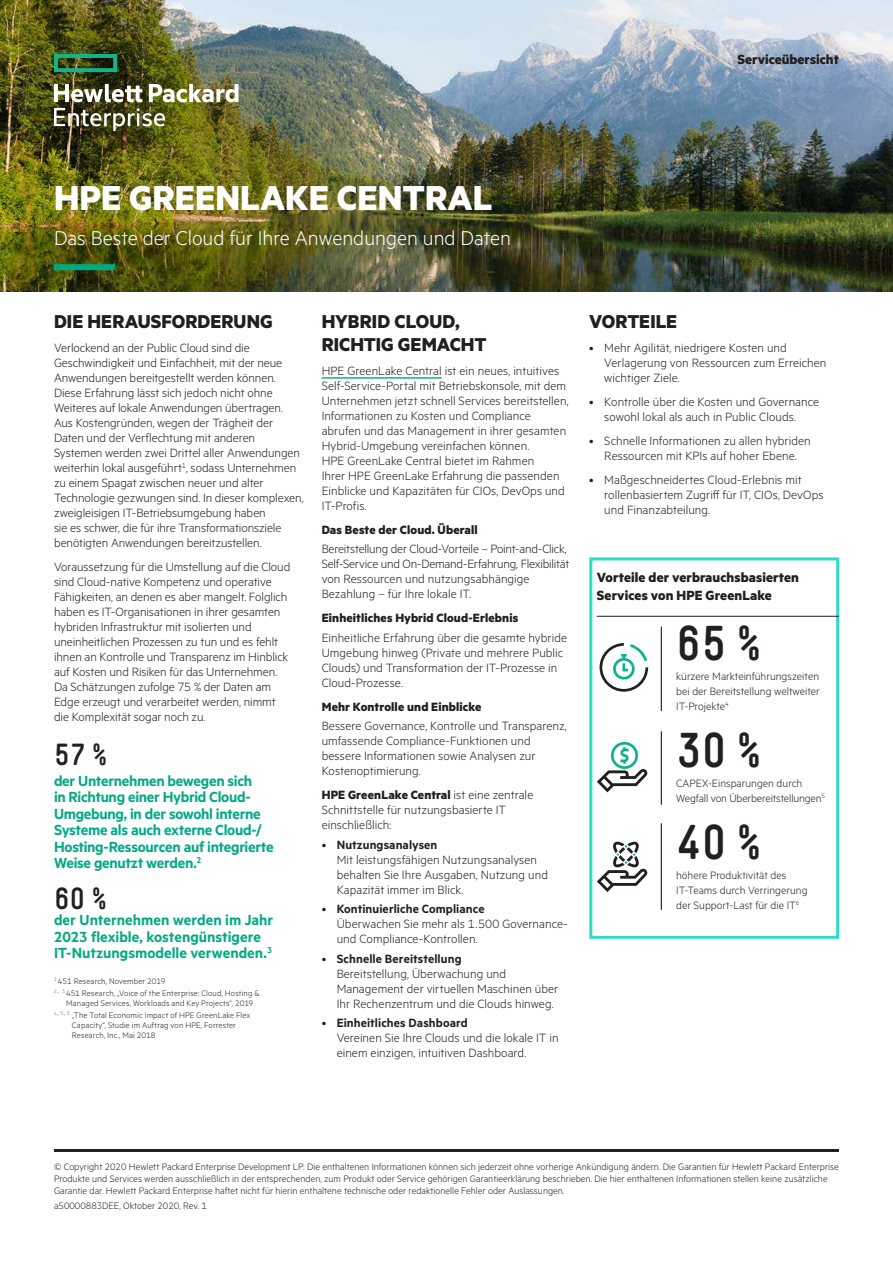
<style>
.page{position:relative;width:893px;height:1263px;background:#fff}
.page>*{position:absolute;margin:0;border:0;box-sizing:border-box;transform-origin:0 0}
.t1{font:700 48px "HPE Simple";color:#231f20}
.t2{font:700 39px "Metric HPE";color:#fff}
.t3{font:700 30px "HPE Simple";color:#231f20}
.t4{font:300 22.5px "Metric HPE";color:#fff}
.t5{font:700 21px/22.5px "Metric HPE";letter-spacing:.005em;color:#231f20}
.t6{font:600 16.5px/16.5px "Metric HPE";letter-spacing:-.015em;color:#01a982}
.t7{font:700 15px/18px "Metric HPE";letter-spacing:.005em;color:#231f20}
.t8{font:300 13.5px/15px "Metric HPE";color:#231f20}
.t9{font:700 13.5px "Metric HPE";letter-spacing:.01em;color:#231f20}
.t10{font:300 12px/15px "Metric HPE";color:#231f20}
.t11{font:300 10.5px/12px "Metric HPE";color:#231f20}
.t12{font:300 9px/11.7px "Metric HPE";letter-spacing:.015em;color:#231f20}
.s1{font-weight:700}
.s2{font-weight:600}
</style>
<div class="page">
<img style="left:0;top:0;width:893px;height:291px">
<hr style="left:322px;top:377px;width:120px;height:2px;background:#0ab38d">
<div style="left:54px;top:264px;width:61px;height:6px;background:#01a982"></div>
<svg style="left:54px;top:54px;width:63px;height:18px"></svg>
<img style="left:54px;top:84px;width:184px;height:47px">
<hr style="left:661px;top:627px;width:1px;height:84px;background:#000">
<hr style="left:661px;top:731px;width:1px;height:74px;background:#000">
<hr style="left:661px;top:823px;width:1px;height:87px;background:#000">
<svg style="left:600px;top:643px;width:48px;height:49px"></svg>
<svg style="left:597px;top:742px;width:50px;height:50px"></svg>
<svg style="left:597px;top:842px;width:50px;height:50px"></svg>
<div style="left:589px;top:557px;width:250px;height:382px;border:3px solid #32dac8"></div>
<hr style="left:597px;top:616px;width:242px;height:1px;background:#231f20">
<hr style="left:54px;top:1149px;width:785px;height:3px;background:#231f20">
<p class="t7" style="left:738px;top:50px;width:103px">Serviceübersicht</p>
<h2 class="t2" style="left:54px;top:174px;width:440px">HPE GREENLAKE CENTRAL</h2>
<h3 class="t4" style="left:54px;top:225px;width:459px">Das Beste der Cloud für Ihre Anwendungen und Daten</h3>
<h3 class="t5" style="left:54px;top:310px;width:220px">DIE HERAUSFORDERUNG</h3>
<p class="t8" style="left:54px;top:340px;width:251px">Verlockend an der Public Cloud sind die Geschwindigkeit und Einfachheit, mit der neue Anwendungen bereitgestellt werden können.<br>Diese Erfahrung lässt sich jedoch nicht ohne Weiteres auf lokale Anwendungen übertragen.<br>Aus Kostengründen, wegen der Trägheit der Daten und der Verflechtung mit anderen Systemen werden zwei Drittel aller Anwendungen weiterhin lokal ausgeführt<sup>1</sup>, sodass Unternehmen zu einem Spagat zwischen neuer und alter Technologie gezwungen sind. In dieser komplexen, zweigleisigen IT-Betriebsumgebung haben<br>sie es schwer, die für ihre Transformationsziele benötigten Anwendungen bereitzustellen.</p>
<p class="t8" style="left:54px;top:559px;width:238px">Voraussetzung für die Umstellung auf die Cloud sind Cloud-native Kompetenz und operative Fähigkeiten, an denen es aber mangelt. Folglich haben es IT-Organisationen in ihrer gesamten hybriden Infrastruktur mit isolierten und uneinheitlichen Prozessen zu tun und es fehlt ihnen an Kontrolle und Transparenz im Hinblick auf Kosten und Risiken für das Unternehmen.<br>Da Schätzungen zufolge 75 % der Daten am Edge erzeugt und verarbeitet werden, nimmt die Komplexität sogar noch zu.</p>
<h3 class="t3" style="left:54px;top:737px;width:55px">57%</h3>
<p class="t6" style="left:54px;top:772px;width:221px">der Unternehmen bewegen sich<br>in Richtung einer Hybrid Cloud-<br>Umgebung, in der sowohl interne<br>Systeme als auch externe Cloud-/<br>Hosting-Ressourcen auf integrierte<br>Weise genutzt werden.<sup>2</sup></p>
<h3 class="t3" style="left:54px;top:881px;width:55px">60%</h3>
<p class="t6" style="left:54px;top:911px;width:221px">der Unternehmen werden im Jahr<br>2023 flexible, kostengünstigere<br>IT-Nutzungsmodelle verwenden.<sup>3</sup></p>
<p class="t12" style="left:54px;top:975px;width:207px"><sup>1</sup> 451 Research, November 2019<br><sup>2,</sup> <sup>3</sup> 451 Research, „Voice of the Enterprise: Cloud, Hosting &amp;</p>
<p class="t12" style="left:54px;top:997px;width:201px;text-indent:12px">Managed Services, Workloads and Key Projects“, 2019<br><sup>4,</sup> <sup>5,</sup> <sup>6</sup> „The Total Economic Impact of HPE GreenLake Flex</p>
<p class="t12" style="left:72px;top:1019px;width:165px;line-height:10.2px">Capacity“, Studie im Auftrag von HPE, Forrester<br>Research, Inc., Mai 2018</p>
<h3 class="t5" style="left:322px;top:310px;width:166px">HYBRID CLOUD,<br>RICHTIG GEMACHT</h3>
<p class="t8" style="left:322px;top:363px;width:248px">HPE GreenLake Central ist ein neues, intuitives Self-Service-Portal mit Betriebskonsole, mit dem Unternehmen jetzt schnell Services bereitstellen, Informationen zu Kosten und Compliance abrufen und das Management in ihrer gesamten Hybrid-Umgebung vereinfachen können.<br>HPE GreenLake Central bietet im Rahmen<br>Ihrer HPE GreenLake Erfahrung die passenden Einblicke und Kapazitäten für CIOs, DevOps und IT-Profis.</p>
<p class="t9" style="left:322px;top:521px;width:158px">Das Beste der Cloud. Überall</p>
<p class="t8" style="left:322px;top:541px;width:249px">Bereitstellung der Cloud-Vorteile – Point-and-Click, Self-Service und On-Demand-Erfahrung, Flexibilität von Ressourcen und nutzungsabhängige Bezahlung – für Ihre lokale IT.</p>
<p class="t9" style="left:322px;top:610px;width:198px">Einheitliches Hybrid Cloud-Erlebnis</p>
<p class="t8" style="left:322px;top:630px;width:247px">Einheitliche Erfahrung über die gesamte hybride Umgebung hinweg (Private und mehrere Public Clouds) und Transformation der IT-Prozesse in Cloud-Prozesse.</p>
<p class="t9" style="left:322px;top:698px;width:161px">Mehr Kontrolle und Einblicke</p>
<p class="t8" style="left:322px;top:718px;width:247px">Bessere Governance, Kontrolle und Transparenz, umfassende Compliance-Funktionen und bessere Informationen sowie Analysen zur Kostenoptimierung.</p>
<p class="t8" style="left:322px;top:787px;width:213px"><span class="s1">HPE GreenLake Central</span> ist eine zentrale<br>Schnittstelle für nutzungsbasierte IT einschließlich:</p>
<p class="t8" style="left:337px;top:837px;width:213px;text-indent:-15px">• <span class="s2">Nutzungsanalysen<br></span>Mit leistungsfähigen Nutzungsanalysen behalten Sie Ihre Ausgaben, Nutzung und<br>Kapazität immer im Blick.</p>
<p class="t8" style="left:337px;top:901px;width:233px;text-indent:-15px">• <span class="s2">Kontinuierliche Compliance<br></span>Überwachen Sie mehr als 1.500 Governance&shy;und Compliance-Kontrollen.</p>
<p class="t8" style="left:337px;top:951px;width:223px;text-indent:-15px">• <span class="s2">Schnelle Bereitstellung<br></span>Bereitstellung, Überwachung und Management der virtuellen Maschinen über Ihr Rechenzentrum und die Clouds hinweg.</p>
<p class="t8" style="left:337px;top:1015px;width:224px;text-indent:-15px">• <span class="s2">Einheitliches Dashboard<br></span>Vereinen Sie Ihre Clouds und die lokale IT in einem einzigen, intuitiven Dashboard.</p>
<h3 class="t5" style="left:589px;top:310px;width:89px">VORTEILE</h3>
<p class="t8" style="left:604px;top:340px;width:224px;text-indent:-15px">• Mehr Agilität, niedrigere Kosten und<br>Verlagerung von Ressourcen zum Erreichen wichtiger Ziele.</p>
<p class="t8" style="left:604px;top:394px;width:216px;text-indent:-15px">• Kontrolle über die Kosten und Governance sowohl lokal als auch in Public Clouds.</p>
<p class="t8" style="left:589px;top:433px;width:223px;text-align:center">• Schnelle Informationen zu allen hybriden<br>Ressourcen mit KPIs auf hoher Ebene.</p>
<p class="t8" style="left:604px;top:472px;width:221px;text-indent:-15px">• Maßgeschneidertes Cloud-Erlebnis mit rollenbasiertem Zugriff für IT, CIOs, DevOps und Finanzabteilung.</p>
<p class="t7" style="left:597px;top:568px;width:204px">Vorteile der verbrauchsbasierten<br>Services von HPE GreenLake</p>
<h1 class="t1" style="left:676px;top:616px;width:87px">65%</h1>
<p class="t10" style="left:676px;top:668px;width:145px;text-align:justify">kürzere Markteinführungszeiten bei der Bereitstellung weltweiter IT-Projekte<sup>4</sup></p>
<h1 class="t1" style="left:676px;top:723px;width:87px">30%</h1>
<p class="t10" style="left:676px;top:775px;width:150px">CAPEX-Einsparungen durch<br>Wegfall von Überbereitstellungen<sup>5</sup></p>
<h1 class="t1" style="left:676px;top:815px;width:87px">40%</h1>
<p class="t10" style="left:676px;top:867px;width:133px">höhere Produktivität des<br>IT-Teams durch Verringerung der Support-Last für die IT<sup>6</sup></p>
<p class="t11" style="left:54px;top:1160px;width:786px">© Copyright 2020 Hewlett Packard Enterprise Development LP. Die enthaltenen Informationen können sich jederzeit ohne vorherige Ankündigung ändern. Die Garantien für Hewlett Packard Enterprise<br>Produkte und Services werden ausschließlich in der entsprechenden, zum Produkt oder Service gehörigen Garantieerklärung beschrieben. Die hier enthaltenen Informationen stellen keine zusätzliche<br>Garantie dar. Hewlett Packard Enterprise haftet nicht für hierin enthaltene technische oder redaktionelle Fehler oder Auslassungen.</p>
<p class="t11" style="left:54px;top:1199px;width:154px">a50000883DEE, Oktober 2020, Rev. 1</p>
</div>
